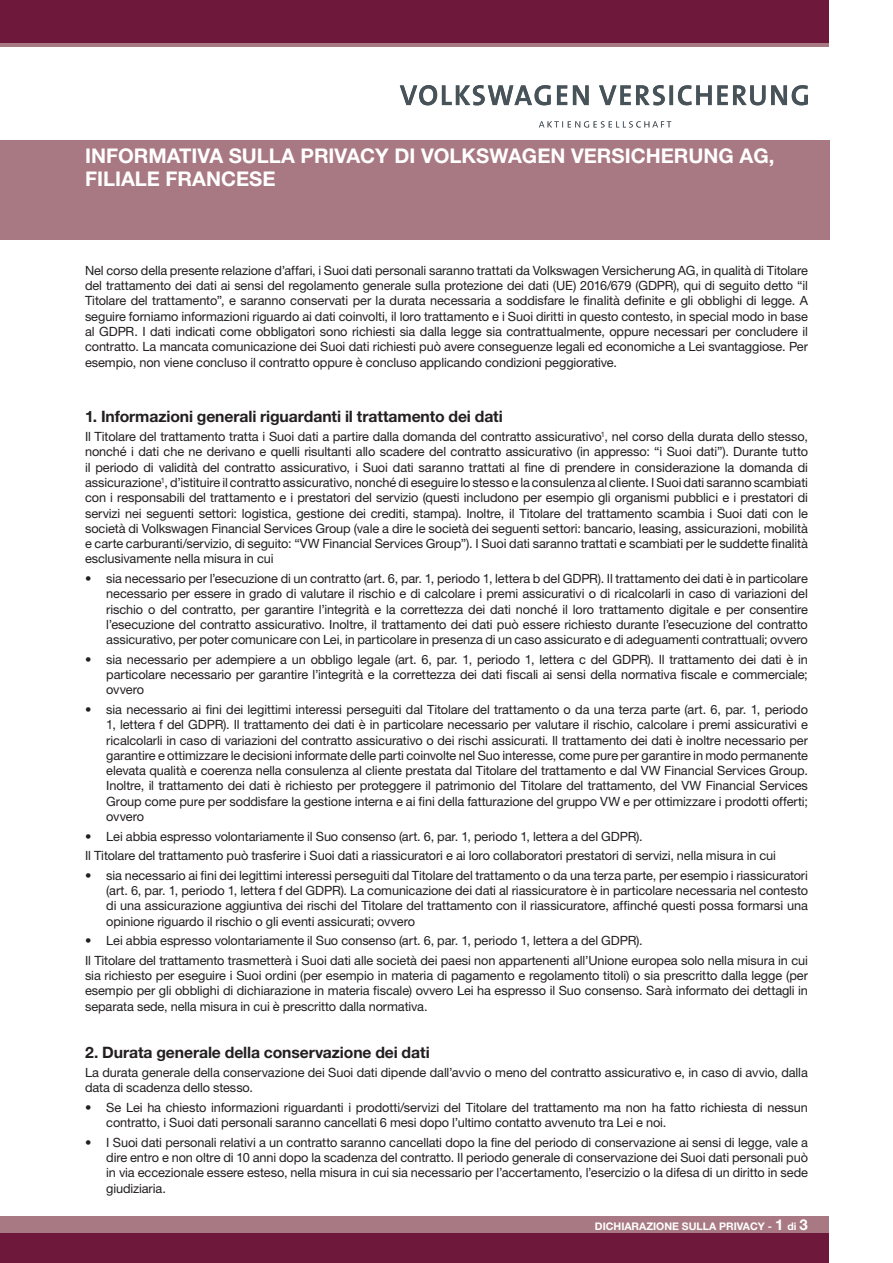
<style>
.page{position:relative;width:893px;height:1263px;background:#fff}
.page>*{position:absolute;margin:0;border:0;box-sizing:border-box;transform-origin:0 0}
.t1{font:700 20.25px/22.5px "Helvetica Neue LT Std";color:#fff}
.t2{font:700 15.75px "Helvetica Neue LT Std";letter-spacing:-.005em;color:#231f20}
.t3{font:12.75px/15.3px "Helvetica Neue LT Std";letter-spacing:-.01em;color:#231f20;text-align:justify}
.t4{font:700 10.5px "Helvetica Neue LT Std";color:#fff}
.s1{font-size:15px}
</style>
<div class="page">
<div style="left:0;top:0;width:829px;height:47px;background:#a87982"></div>
<div style="left:0;top:1216px;width:829px;height:47px;background:#a87982"></div>
<div style="left:0;top:0;width:829px;height:43px;background:#6e193b"></div>
<div style="left:0;top:1233px;width:829px;height:30px;background:#6e193b"></div>
<div style="left:0;top:140px;width:829px;height:100px;background:#a87982"></div>
<svg style="left:539px;top:121px;width:132px;height:7px"></svg>
<svg style="left:599px;top:85px;width:209px;height:20px"></svg>
<svg style="left:573px;top:85px;width:16px;height:20px"></svg>
<svg style="left:557px;top:85px;width:10px;height:20px"></svg>
<svg style="left:400px;top:85px;width:151px;height:20px"></svg>
<h1 class="t1" style="left:85px;top:144px;width:691px">INFORMATIVA SULLA PRIVACY DI VOLKSWAGEN VERSICHERUNG AG,<br>FILIALE FRANCESE</h1>
<p class="t3" style="left:85px;top:262px;width:724px">Nel corso della presente relazione d’affari, i Suoi dati personali saranno trattati da Volkswagen Versicherung AG, in qualità di Titolare del trattamento dei dati ai sensi del regolamento generale sulla protezione dei dati (UE) 2016/679 (GDPR), qui di seguito detto “il Titolare del trattamento”, e saranno conservati per la durata necessaria a soddisfare le finalità definite e gli obblighi di legge. A seguire forniamo informazioni riguardo ai dati coinvolti, il loro trattamento e i Suoi diritti in questo contesto, in special modo in base al GDPR. I dati indicati come obbligatori sono richiesti sia dalla legge sia contrattualmente, oppure necessari per concludere il contratto. La mancata comunicazione dei Suoi dati richiesti può avere conseguenze legali ed economiche a Lei svantaggiose. Per esempio, non viene concluso il contratto oppure è concluso applicando condizioni peggiorative.</p>
<p class="t2" style="left:85px;top:406px;width:419px">1. Informazioni generali riguardanti il trattamento dei dati</p>
<p class="t3" style="left:85px;top:429px;width:724px">Il Titolare del trattamento tratta i Suoi dati a partire dalla domanda del contratto assicurativo<sup>1</sup>, nel corso della durata dello stesso, nonché i dati che ne derivano e quelli risultanti allo scadere del contratto assicurativo (in appresso: “i Suoi dati”). Durante tutto il periodo di validità del contratto assicurativo, i Suoi dati saranno trattati al fine di prendere in considerazione la domanda di assicurazione<sup>1</sup>, d’istituire il contratto assicurativo, nonché di eseguire lo stesso e la consulenza al cliente. I Suoi dati saranno scambiati con i responsabili del trattamento e i prestatori del servizio (questi includono per esempio gli organismi pubblici e i prestatori di servizi nei seguenti settori: logistica, gestione dei crediti, stampa). Inoltre, il Titolare del trattamento scambia i Suoi dati con le società di Volkswagen Financial Services Group (vale a dire le società dei seguenti settori: bancario, leasing, assicurazioni, mobilità e carte carburanti/servizio, di seguito: “VW Financial Services Group”). I Suoi dati saranno trattati e scambiati per le suddette finalità esclusivamente nella misura in cui</p>
<p class="t3" style="left:106px;top:571px;width:703px;text-indent:-21px">• sia necessario per l’esecuzione di un contratto (art. 6, par. 1, periodo 1, lettera b del GDPR). Il trattamento dei dati è in particolare necessario per essere in grado di valutare il rischio e di calcolare i premi assicurativi o di ricalcolarli in caso di variazioni del rischio o del contratto, per garantire l’integrità e la correttezza dei dati nonché il loro trattamento digitale e per consentire l’esecuzione del contratto assicurativo. Inoltre, il trattamento dei dati può essere richiesto durante l’esecuzione del contratto assicurativo, per poter comunicare con Lei, in particolare in presenza di un caso assicurato e di adeguamenti contrattuali; ovvero</p>
<p class="t3" style="left:106px;top:651px;width:703px;text-indent:-21px">• sia necessario per adempiere a un obbligo legale (art. 6, par. 1, periodo 1, lettera c del GDPR). Il trattamento dei dati è in particolare necessario per garantire l’integrità e la correttezza dei dati fiscali ai sensi della normativa fiscale e commerciale; ovvero</p>
<p class="t3" style="left:106px;top:701px;width:703px;text-indent:-21px">• sia necessario ai fini dei legittimi interessi perseguiti dal Titolare del trattamento o da una terza parte (art. 6, par. 1, periodo 1, lettera f del GDPR). Il trattamento dei dati è in particolare necessario per valutare il rischio, calcolare i premi assicurativi e ricalcolarli in caso di variazioni del contratto assicurativo o dei rischi assicurati. Il trattamento dei dati è inoltre necessario per garantire e ottimizzare le decisioni informate delle parti coinvolte nel Suo interesse, come pure per garantire in modo permanente elevata qualità e coerenza nella consulenza al cliente prestata dal Titolare del trattamento e dal VW Financial Services Group.<br>Inoltre, il trattamento dei dati è richiesto per proteggere il patrimonio del Titolare del trattamento, del VW Financial Services Group come pure per soddisfare la gestione interna e ai fini della fatturazione del gruppo VW e per ottimizzare i prodotti offerti; ovvero</p>
<p class="t3" style="left:85px;top:826px;width:692px;line-height:19.5px">• Lei abbia espresso volontariamente il Suo consenso (art. 6, par. 1, periodo 1, lettera a del GDPR).<br>Il Titolare del trattamento può trasferire i Suoi dati a riassicuratori e ai loro collaboratori prestatori di servizi, nella misura in cui</p>
<p class="t3" style="left:106px;top:867px;width:703px;text-indent:-21px">• sia necessario ai fini dei legittimi interessi perseguiti dal Titolare del trattamento o da una terza parte, per esempio i riassicuratori (art. 6, par. 1, periodo 1, lettera f del GDPR). La comunicazione dei dati al riassicuratore è in particolare necessaria nel contesto di una assicurazione aggiuntiva dei rischi del Titolare del trattamento con il riassicuratore, affinché questi possa formarsi una opinione riguardo il rischio o gli eventi assicurati; ovvero</p>
<p class="t3" style="left:85px;top:931px;width:724px;line-height:19.5px">• Lei abbia espresso volontariamente il Suo consenso (art. 6, par. 1, periodo 1, lettera a del GDPR).<br>Il Titolare del trattamento trasmetterà i Suoi dati alle società dei paesi non appartenenti all’Unione europea solo nella misura in cui</p>
<p class="t3" style="left:85px;top:968px;width:724px">sia richiesto per eseguire i Suoi ordini (per esempio in materia di pagamento e regolamento titoli) o sia prescritto dalla legge (per esempio per gli obblighi di dichiarazione in materia fiscale) ovvero Lei ha espresso il Suo consenso. Sarà informato dei dettagli in separata sede, nella misura in cui è prescritto dalla normativa.</p>
<p class="t2" style="left:85px;top:1042px;width:346px">2. Durata generale della conservazione dei dati</p>
<p class="t3" style="left:85px;top:1065px;width:724px">La durata generale della conservazione dei Suoi dati dipende dall’avvio o meno del contratto assicurativo e, in caso di avvio, dalla data di scadenza dello stesso.</p>
<p class="t3" style="left:106px;top:1100px;width:703px;text-indent:-21px">• Se Lei ha chiesto informazioni riguardanti i prodotti/servizi del Titolare del trattamento ma non ha fatto richiesta di nessun contratto, i Suoi dati personali saranno cancellati 6 mesi dopo l’ultimo contatto avvenuto tra Lei e noi.</p>
<p class="t3" style="left:106px;top:1134px;width:703px;text-indent:-21px">• I Suoi dati personali relativi a un contratto saranno cancellati dopo la fine del periodo di conservazione ai sensi di legge, vale a dire entro e non oltre di 10 anni dopo la scadenza del contratto. Il periodo generale di conservazione dei Suoi dati personali può in via eccezionale essere esteso, nella misura in cui sia necessario per l’accertamento, l’esercizio o la difesa di un diritto in sede giudiziaria.</p>
<p class="t4" style="left:595px;top:1220px;width:215px">DICHIARAZIONE SULLA PRIVACY - <span class="s1">1</span> di <span class="s1">3</span></p>
</div>
